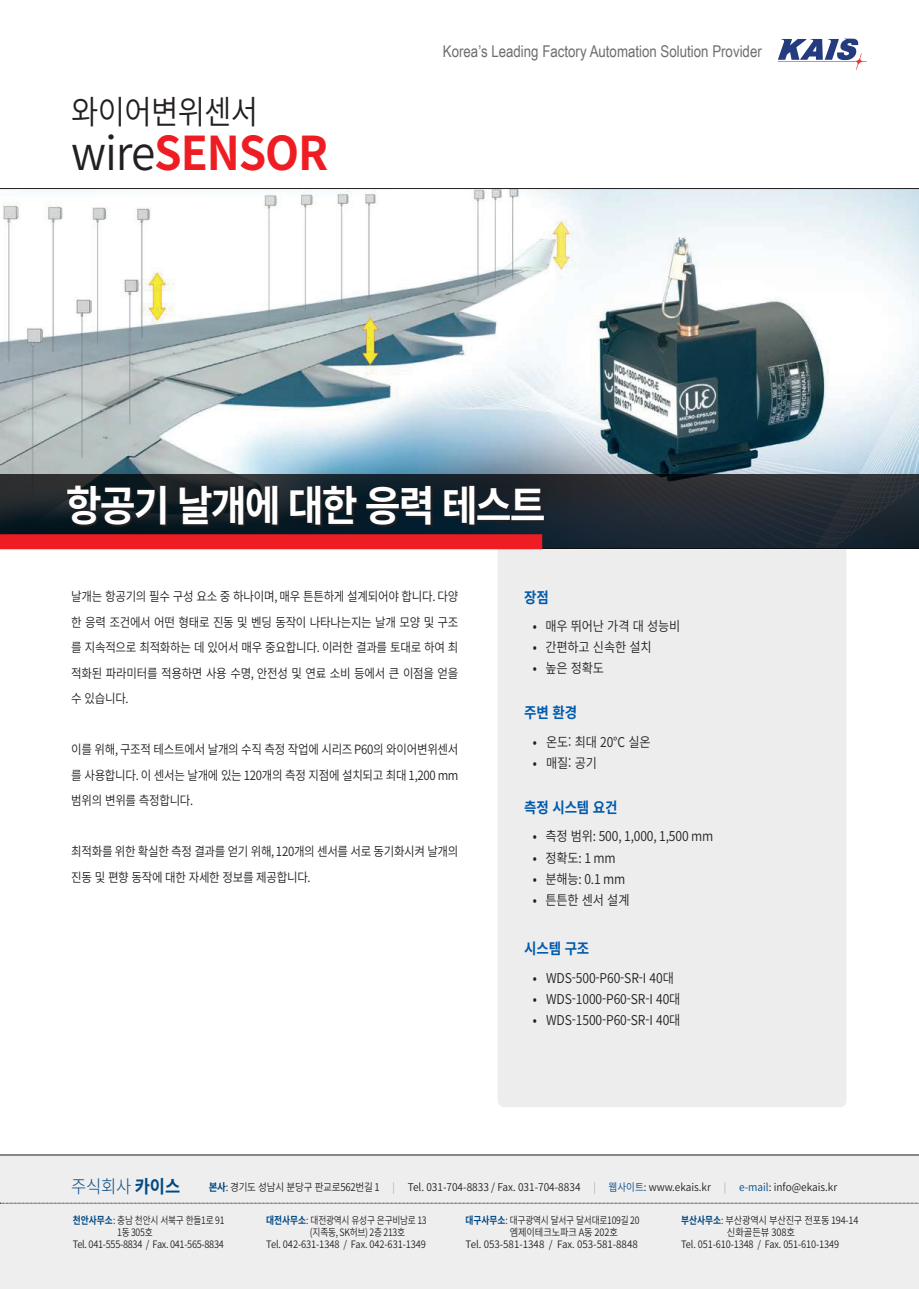
<style>
.page{position:relative;width:919px;height:1289px;background:#fff}
.page>*{position:absolute;margin:0;border:0;box-sizing:border-box;transform-origin:0 0}
.t1{font:700 46.5px "Noto Sans CJ Kkr";letter-spacing:-.025em;color:#ee1d23;scale:.95 1}
.t2{font:700 42px "Noto Sans CJ Kkr";letter-spacing:-.05em;color:#fff;scale:.93 1}
.t3{font:600 33px "Noto Sans CJ Kkr";letter-spacing:-.025em;color:#231f20;scale:.9 1}
.t4{font:300 18px "Noto Sans CJ Kkr";color:#014984;scale:.92 1}
.t5{font:16.2px "Arial Narrow";color:#6c6d70}
.t6{font:700 15px "Noto Sans CJ Kkr";letter-spacing:-.01em;color:#015aaa;scale:.9 1}
.t7{font:600 13.5px "Noto Sans CJ Kkr";letter-spacing:-.01em;color:#231f20;scale:.9 1}
.t8{font:600 12.75px/25.5px "Noto Sans CJ Kkr";letter-spacing:-.025em;color:#231f20;text-align:justify;scale:.9 1}
.t9{font:600 10.65px "Noto Sans CJ Kkr";color:#231f20;scale:.9 1}
.t10{font:600 10.2px "Noto Sans CJ Kkr";letter-spacing:-.025em;color:#231f20;scale:.85 1}
.t11{font:600 10.2px "Noto Sans CJ Kkr";letter-spacing:-.025em;color:#231f20;scale:.9 1}
.t12{font:600 10.2px "Noto Sans CJ Kkr";letter-spacing:-.025em;color:#231f20;scale:.91 1}
.t13{font:600 10.2px "Noto Sans CJ Kkr";color:#231f20;scale:.96 1}
.s1{font-weight:600;color:#231f20}
.s2{font-weight:400}
.s3{font-weight:700}
.s4{font-weight:700;color:#014984}
.s5{font-weight:300;color:#939598}
.s6{color:#014984}
</style>
<div class="page">
<svg style="left:777px;top:39px;width:89px;height:31px"></svg>
<div style="left:0;top:1154px;width:918px;height:134px;background:#eeeeef"></div>
<svg style="left:0;top:1202px;width:919px;height:1px"></svg>
<hr style="left:0;top:1154px;width:918px;height:1px;background:#231f20">
<div style="left:497px;top:549px;width:349px;height:558px;background:#ededee"></div>
<img style="left:0;top:189px;width:918px;height:285px">
<svg style="left:0;top:474px;width:918px;height:75px"></svg>
<svg style="left:69px;top:488px;width:477px;height:39px"></svg>
<div style="left:0;top:534px;width:542px;height:15px;background:#ee1d23"></div>
<hr style="left:0;top:188px;width:918px;height:1px;background:#231f20">
<p class="t3" style="left:71px;top:93px;width:209px">와이어변위센서</p>
<p class="t1" style="left:71px;top:127px;width:272px"><span class="s1">wire</span>SENSOR</p>
<p class="t5" style="left:443px;top:39px;width:320px">Korea’s Leading Factory Automation Solution Provider</p>
<p class="t2" style="left:66px;top:482px;width:517px">항공기 날개에 대한 응력 테스트</p>
<p class="t8" style="left:71px;top:584px;width:431px">날개는 항공기의 필수 구성 요소 중 하나이며, 매우 튼튼하게 설계되어야 합니다. 다양 한 응력 조건에서 어떤 형태로 진동 및 벤딩 동작이 나타나는지는 날개 모양 및 구조 를 지속적으로 최적화하는 데 있어서 매우 중요합니다. 이러한 결과를 토대로 하여 최 적화된 파라미터를 적용하면 사용 수명, 안전성 및 연료 소비 등에서 큰 이점을 얻을 수 있습니다.</p>
<p class="t8" style="left:71px;top:737px;width:431px">이를 위해, 구조적 테스트에서 날개의 수직 측정 작업에 시리즈 P60의 와이어변위센서 를 사용합니다. 이 센서는 날개에 있는 120개의 측정 지점에 설치되고 최대 1,200 mm 범위의 변위를 측정합니다.</p>
<p class="t8" style="left:71px;top:839px;width:431px">최적화를 위한 확실한 측정 결과를 얻기 위해, 120개의 센서를 서로 동기화시켜 날개의 진동 및 편향 동작에 대한 자세한 정보를 제공합니다.</p>
<p class="t6" style="left:524px;top:589px;width:29px">장점</p>
<p class="t7" style="left:532px;top:619px;width:166px"><span class="s2">•</span> 매우 뛰어난 가격 대 성능비</p>
<p class="t7" style="left:532px;top:640px;width:134px"><span class="s2">•</span> 간편하고 신속한 설치</p>
<p class="t7" style="left:532px;top:661px;width:81px"><span class="s2">•</span> 높은 정확도</p>
<p class="t6" style="left:524px;top:704px;width:60px">주변 환경</p>
<p class="t7" style="left:532px;top:734px;width:132px"><span class="s2">•</span> 온도: 최대 20°C 실온</p>
<p class="t7" style="left:532px;top:755px;width:73px"><span class="s2">•</span> 매질: 공기</p>
<p class="t6" style="left:524px;top:799px;width:105px">측정 시스템 요건</p>
<p class="t7" style="left:532px;top:829px;width:202px"><span class="s2">•</span> 측정 범위: 500, 1,000, 1,500 mm</p>
<p class="t7" style="left:532px;top:850px;width:94px"><span class="s2">•</span> 정확도: 1 mm</p>
<p class="t7" style="left:532px;top:871px;width:105px"><span class="s2">•</span> 분해능: 0.1 mm</p>
<p class="t7" style="left:532px;top:892px;width:109px"><span class="s2">•</span> 튼튼한 센서 설계</p>
<p class="t6" style="left:524px;top:940px;width:74px">시스템 구조</p>
<p class="t7" style="left:532px;top:970px;width:158px"><span class="s2">•</span> WDS-500-P60-SR-I 40대</p>
<p class="t7" style="left:532px;top:991px;width:166px"><span class="s2">•</span> WDS-1000-P60-SR-I 40대</p>
<p class="t7" style="left:532px;top:1012px;width:166px"><span class="s2">•</span> WDS-1500-P60-SR-I 40대</p>
<h3 class="t4" style="left:71px;top:1176px;width:120px">주식회사 <span class="s3">카이스</span></h3>
<p class="t9" style="left:209px;top:1181px;width:700px"><span class="s4">본사</span>: 경기도 성남시 분당구 판교로562번길 1 <span class="s5">|</span> Tel. 031-704-8833 / Fax. 031-704-8834 <span class="s5">|</span> <span class="s6">웹사이트</span>: www.ekais.kr <span class="s5">|</span> <span class="s6">e-mail</span>: info@ekais.kr</p>
<p class="t10" style="left:73px;top:1214px;width:180px"><span class="s4">천안사무소</span>: 충남 천안시 서북구 한들1로 91</p>
<p class="t10" style="left:117px;top:1226px;width:43px">1동 305호</p>
<p class="t11" style="left:73px;top:1238px;width:169px">Tel. 041-555-8834 / Fax. 041-565-8834</p>
<p class="t10" style="left:266px;top:1214px;width:190px"><span class="s4">대전사무소</span>: 대전광역시 유성구 은구비남로 13</p>
<p class="t10" style="left:310px;top:1226px;width:113px">(지족동, SK허브) 2층 213호</p>
<p class="t12" style="left:266px;top:1238px;width:177px">Tel. 042-631-1348 / Fax. 042-631-1349</p>
<p class="t10" style="left:465px;top:1214px;width:206px"><span class="s4">대구사무소</span>: 대구광역시 달서구 달서대로109길 20</p>
<p class="t11" style="left:509px;top:1226px;width:122px">엠제이테크노파크 A동 202호</p>
<p class="t13" style="left:465px;top:1238px;width:181px">Tel. 053-581-1348 / Fax. 053-581-8848</p>
<p class="t10" style="left:681px;top:1214px;width:210px"><span class="s4">부산사무소</span>: 부산광역시 부산진구 전포동 194-14</p>
<p class="t12" style="left:727px;top:1226px;width:76px">신화골든뷰 308호</p>
<p class="t11" style="left:681px;top:1238px;width:177px">Tel. 051-610-1348 / Fax. 051-610-1349</p>
</div>
